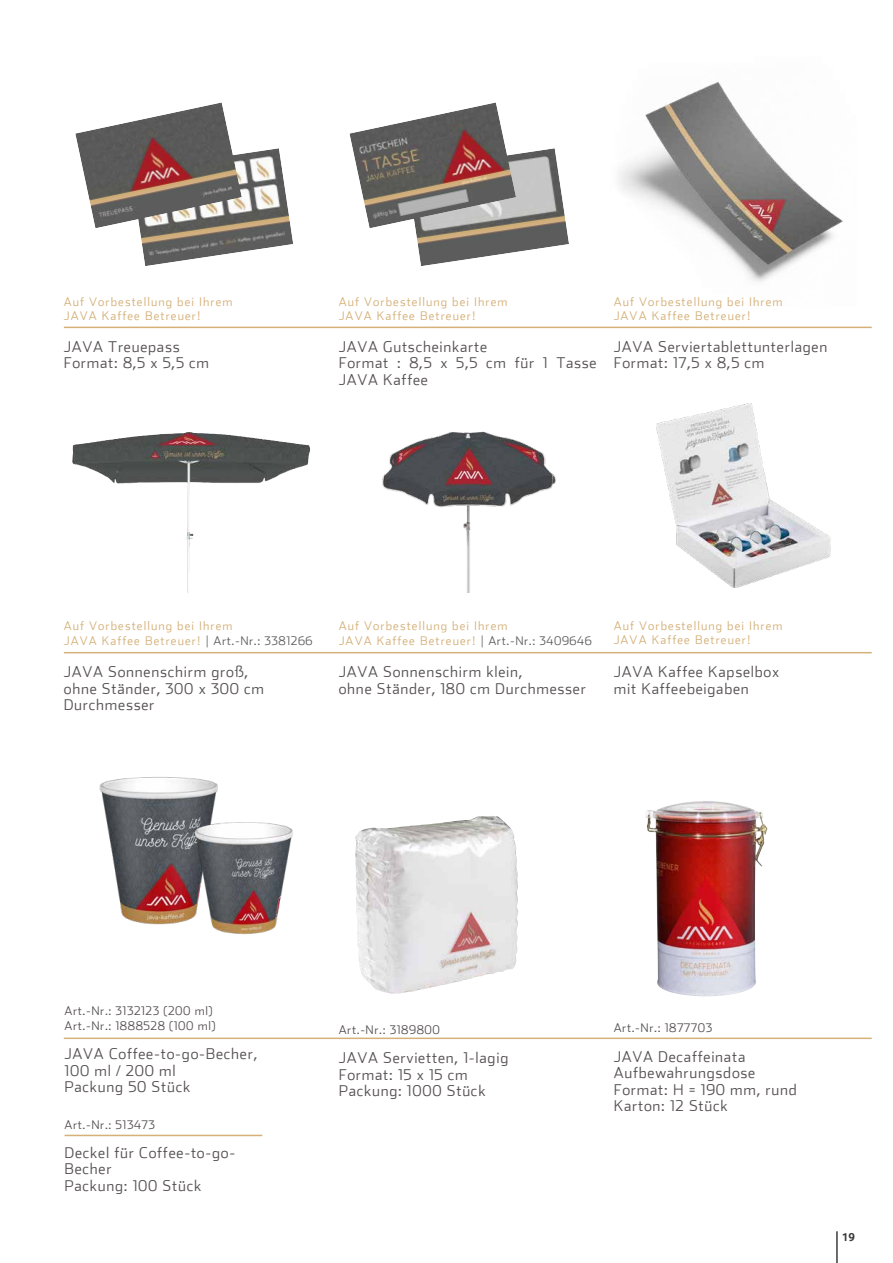
<style>
.page{position:relative;width:893px;height:1263px;background:#fff}
.page>*{position:absolute;margin:0;border:0;box-sizing:border-box;transform-origin:0 0}
.t1{font:300 15px/16.5px "Stainless";letter-spacing:.05em;color:#565153}
.t2{font:300 12px/13.5px "Stainless";letter-spacing:.09em;color:#d5b078}
.t3{font:300 12px/15px "Stainless";letter-spacing:.05em;color:#565153}
.t4{font:700 12px "Transgourmet";color:#3b3b3a}
.s1{color:#5e5e5d}
</style>
<div class="page">
<hr style="left:836px;top:1231px;width:2px;height:32px;background:#3b3b3a">
<img style="left:619px;top:81px;width:224px;height:201px">
<hr style="left:64px;top:652px;width:808px;height:1px;background:#d5b078">
<hr style="left:64px;top:327px;width:808px;height:1px;background:#d5b078">
<img style="left:415px;top:148px;width:154px;height:118px">
<img style="left:349px;top:102px;width:167px;height:126px">
<img style="left:139px;top:148px;width:154px;height:118px">
<img style="left:75px;top:102px;width:167px;height:126px">
<img style="left:72px;top:432px;width:117px;height:108px">
<img style="left:382px;top:431px;width:174px;height:162px">
<img style="left:656px;top:403px;width:174px;height:184px">
<hr style="left:65px;top:1135px;width:197px;height:1px;background:#d5b078">
<hr style="left:64px;top:1037px;width:808px;height:2px;background:#d5b078">
<img style="left:645px;top:801px;width:122px;height:195px">
<img style="left:99px;top:777px;width:119px;height:148px">
<img style="left:179px;top:789px;width:114px;height:146px">
<img style="left:355px;top:816px;width:163px;height:177px">
<p class="t2" style="left:64px;top:295px;width:170px">Auf Vorbestellung bei Ihrem<br>JAVA Kaffee Betreuer!</p>
<p class="t2" style="left:339px;top:295px;width:170px">Auf Vorbestellung bei Ihrem<br>JAVA Kaffee Betreuer!</p>
<p class="t2" style="left:614px;top:295px;width:170px">Auf Vorbestellung bei Ihrem<br>JAVA Kaffee Betreuer!</p>
<p class="t1" style="left:64px;top:338px;width:147px">JAVA Treuepass<br>Format: 8,5 x 5,5 cm</p>
<p class="t1" style="left:339px;top:338px;width:259px">JAVA Gutscheinkarte<br>Format : 8,5 x 5,5 cm für 1 Tasse<br>JAVA Kaffee</p>
<p class="t1" style="left:614px;top:338px;width:215px">JAVA Serviertablettunterlagen<br>Format: 17,5 x 8,5 cm</p>
<p class="t2" style="left:64px;top:618px;width:250px;line-height:15px">Auf Vorbestellung bei Ihrem<br>JAVA Kaffee Betreuer! <span class="s1">| Art.-Nr.: 3381266</span></p>
<p class="t2" style="left:339px;top:618px;width:254px;line-height:15px">Auf Vorbestellung bei Ihrem<br>JAVA Kaffee Betreuer! <span class="s1">| Art.-Nr.: 3409646</span></p>
<p class="t2" style="left:614px;top:619px;width:170px">Auf Vorbestellung bei Ihrem<br>JAVA Kaffee Betreuer!</p>
<p class="t1" style="left:64px;top:663px;width:202px">JAVA Sonnenschirm groß, ohne Ständer, 300 x 300 cm<br>Durchmesser</p>
<p class="t1" style="left:339px;top:663px;width:249px">JAVA Sonnenschirm klein,<br>ohne Ständer, 180 cm Durchmesser</p>
<p class="t1" style="left:614px;top:663px;width:167px">JAVA Kaffee Kapselbox mit Kaffeebeigaben</p>
<p class="t3" style="left:65px;top:1003px;width:153px">Art.-Nr.: 3132123 (200 ml)<br>Art.-Nr.: 1888528 (100 ml)</p>
<p class="t1" style="left:65px;top:1045px;width:194px">JAVA Coffee-to-go-Becher,<br>100 ml / 200 ml<br>Packung 50 Stück</p>
<p class="t3" style="left:65px;top:1116px;width:92px">Art.-Nr.: 513473</p>
<p class="t1" style="left:65px;top:1144px;width:172px">Deckel für Coffee-to-go-<br>Becher<br>Packung: 100 Stück</p>
<p class="t3" style="left:339px;top:1022px;width:103px">Art.-Nr.: 3189800</p>
<p class="t1" style="left:339px;top:1049px;width:171px">JAVA Servietten, 1-lagig<br>Format: 15 x 15 cm<br>Packung: 1000 Stück</p>
<p class="t3" style="left:614px;top:1020px;width:100px">Art.-Nr.: 1877703</p>
<p class="t1" style="left:614px;top:1048px;width:184px">JAVA Decaffeinata<br>Aufbewahrungsdose<br>Format: H = 190 mm, rund<br>Karton: 12 Stück</p>
<p class="t4" style="left:842px;top:1230px;width:15px">19</p>
</div>
